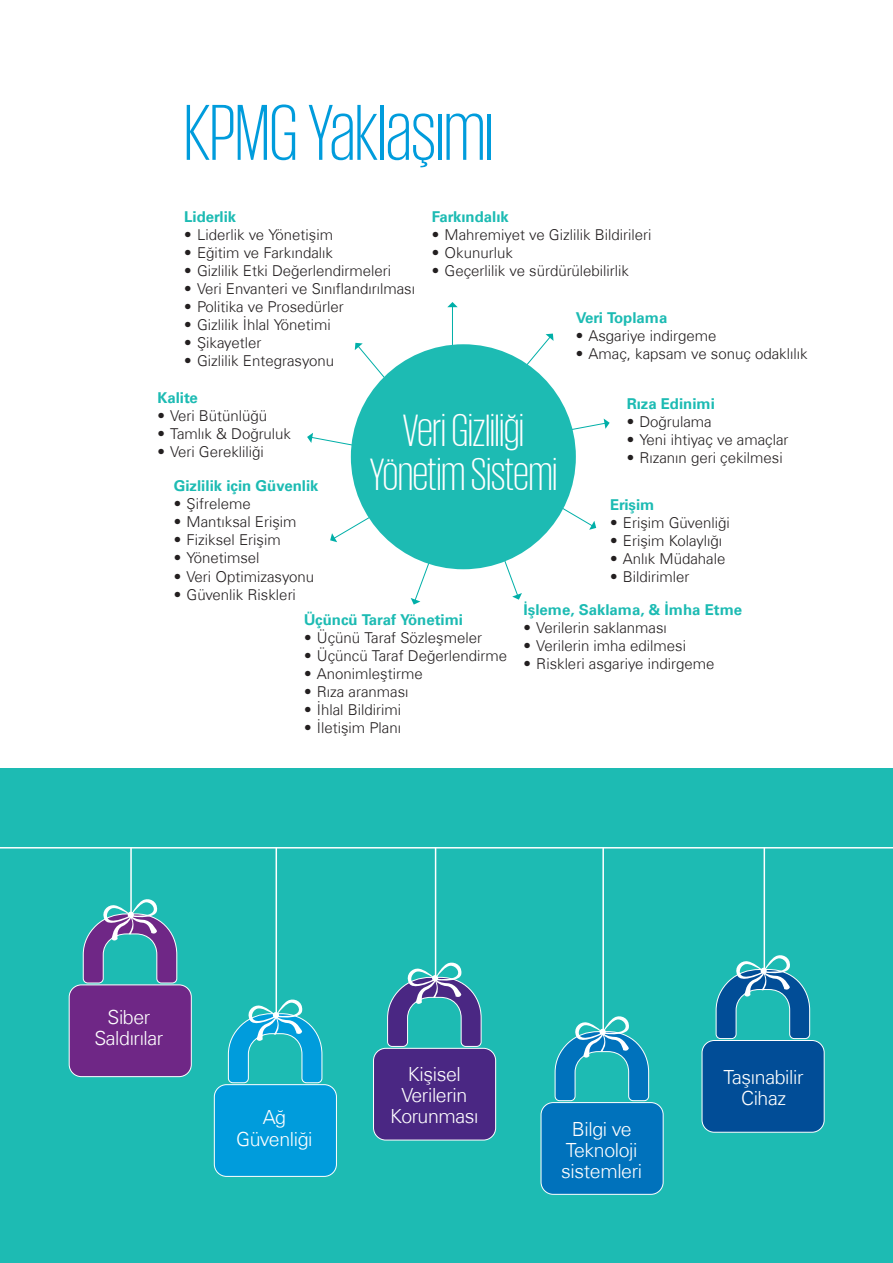
<style>
.page{position:relative;width:893px;height:1263px;background:#fff}
.page>*{position:absolute;margin:0;border:0;box-sizing:border-box;transform-origin:0 0}
.Heading_54pt{font:300 81px "KPMG";color:#009cdc}
.Subhead_10pt{font:300 46.65px "KPMG";color:#fff}
.Subhead_10pt-2{font:300 19.5px/21px "Universfor KPMG";letter-spacing:-.02em;color:#fff;text-align:center}
.t1{font:300 15px "Universfor KPMG";color:#231f20}
.Subhead_10pt_Green{font:700 15px "Universfor KPMG";color:#1dbbb3}
</style>
<div class="page">
<div style="left:0;top:768px;width:893px;height:495px;background:#1dbbb3"></div>
<svg style="left:355px;top:343px;width:47px;height:58px"></svg>
<svg style="left:307px;top:433px;width:46px;height:13px"></svg>
<svg style="left:330px;top:502px;width:60px;height:40px"></svg>
<svg style="left:411px;top:556px;width:29px;height:49px"></svg>
<svg style="left:492px;top:553px;width:30px;height:47px"></svg>
<svg style="left:549px;top:491px;width:47px;height:39px"></svg>
<svg style="left:570px;top:419px;width:40px;height:14px"></svg>
<svg style="left:506px;top:334px;width:47px;height:54px"></svg>
<hr style="left:452px;top:306px;width:1px;height:70px;background:#00afa8">
<svg style="left:447px;top:302px;width:11px;height:5px"></svg>
<div style="left:351px;top:344px;width:225px;height:225px;background:#1dbbb3;border-radius:50%"></div>
<div style="left:69px;top:985px;width:122px;height:92px;background:#6f2786;border-radius:12px"></div>
<div style="left:69px;top:985px;width:122px;height:92px;border:1px solid #fff;border-radius:12px"></div>
<div style="left:373px;top:1048px;width:123px;height:92px;background:#4a2783;border-radius:12px"></div>
<div style="left:373px;top:1048px;width:123px;height:92px;border:1px solid #fff;border-radius:12px"></div>
<div style="left:702px;top:1040px;width:122px;height:92px;background:#014d97;border-radius:12px"></div>
<div style="left:702px;top:1040px;width:122px;height:92px;border:1px solid #fff;border-radius:12px"></div>
<div style="left:541px;top:1102px;width:122px;height:92px;background:#0072bc;border-radius:12px"></div>
<div style="left:541px;top:1102px;width:122px;height:92px;border:1px solid #fff;border-radius:12px"></div>
<hr style="left:0;top:847px;width:893px;height:1px;background:#fff">
<hr style="left:130px;top:847px;width:2px;height:67px;background:#fff">
<hr style="left:435px;top:847px;width:1px;height:130px;background:#fff">
<hr style="left:602px;top:847px;width:2px;height:184px;background:#fff">
<hr style="left:764px;top:847px;width:1px;height:123px;background:#fff">
<svg style="left:83px;top:897px;width:94px;height:86px"></svg>
<div style="left:214px;top:1085px;width:122px;height:91px;background:#009cdc;border-radius:12px"></div>
<div style="left:214px;top:1084px;width:123px;height:92px;border:1px solid #fff;border-radius:12px"></div>
<hr style="left:276px;top:847px;width:1px;height:167px;background:#fff">
<svg style="left:228px;top:997px;width:94px;height:86px"></svg>
<svg style="left:387px;top:960px;width:94px;height:87px"></svg>
<svg style="left:555px;top:1014px;width:94px;height:87px"></svg>
<svg style="left:716px;top:953px;width:94px;height:86px"></svg>
<p class="Heading_54pt" style="left:184px;top:94px;width:310px">KPMG Yaklaşımı</p>
<p class="Subhead_10pt_Green" style="left:184px;top:208px;width:53px">Liderlik</p>
<p class="t1" style="left:184px;top:226px;width:150px">• Liderlik ve Yönetişim</p>
<p class="t1" style="left:184px;top:244px;width:150px">• Eğitim ve Farkındalık</p>
<p class="t1" style="left:184px;top:262px;width:208px">• Gizlilik Etki Değerlendirmeleri</p>
<p class="t1" style="left:184px;top:280px;width:232px">• Veri Envanteri ve Sınıflandırılması</p>
<p class="t1" style="left:184px;top:298px;width:161px">• Politika ve Prosedürler</p>
<p class="t1" style="left:184px;top:316px;width:148px">• Gizlilik İhlal Yönetimi</p>
<p class="t1" style="left:184px;top:334px;width:79px">• Şikayetler</p>
<p class="t1" style="left:184px;top:352px;width:151px">• Gizlilik Entegrasyonu</p>
<p class="Subhead_10pt_Green" style="left:157px;top:389px;width:42px">Kalite</p>
<p class="t1" style="left:157px;top:406px;width:111px">• Veri Bütünlüğü</p>
<p class="t1" style="left:157px;top:424px;width:135px">• Tamlık &amp; Doğruluk</p>
<p class="t1" style="left:157px;top:442px;width:108px">• Veri Gerekliliği</p>
<p class="Subhead_10pt_Green" style="left:174px;top:477px;width:146px">Gizlilik için Güvenlik</p>
<p class="t1" style="left:174px;top:495px;width:78px">• Şifreleme</p>
<p class="t1" style="left:174px;top:513px;width:124px">• Mantıksal Erişim</p>
<p class="t1" style="left:174px;top:531px;width:108px">• Fiziksel Erişim</p>
<p class="t1" style="left:174px;top:549px;width:87px">• Yönetimsel</p>
<p class="t1" style="left:174px;top:567px;width:142px">• Veri Optimizasyonu</p>
<p class="t1" style="left:174px;top:585px;width:124px">• Güvenlik Riskleri</p>
<p class="Subhead_10pt_Green" style="left:304px;top:611px;width:160px">Üçüncü Taraf Yönetimi</p>
<p class="t1" style="left:304px;top:629px;width:180px">• Üçünü Taraf Sözleşmeler</p>
<p class="t1" style="left:304px;top:647px;width:205px">• Üçüncü Taraf Değerlendirme</p>
<p class="t1" style="left:304px;top:665px;width:120px">• Anonimleştirme</p>
<p class="t1" style="left:304px;top:683px;width:106px">• Rıza aranması</p>
<p class="t1" style="left:304px;top:701px;width:98px">• İhlal Bildirimi</p>
<p class="t1" style="left:304px;top:719px;width:98px">• İletişim Planı</p>
<p class="Subhead_10pt_Green" style="left:432px;top:208px;width:79px">Farkındalık</p>
<p class="t1" style="left:432px;top:226px;width:221px">• Mahremiyet ve Gizlilik Bildirileri</p>
<p class="t1" style="left:432px;top:244px;width:83px">• Okunurluk</p>
<p class="t1" style="left:432px;top:262px;width:199px">• Geçerlilik ve sürdürülebilirlik</p>
<p class="Subhead_10pt_Green" style="left:576px;top:308px;width:93px">Veri Toplama</p>
<p class="t1" style="left:576px;top:326px;width:142px">• Asgariye indirgeme</p>
<p class="t1" style="left:576px;top:344px;width:233px">• Amaç, kapsam ve sonuç odaklılık</p>
<p class="Subhead_10pt_Green" style="left:627px;top:395px;width:90px">Rıza Edinimi</p>
<p class="t1" style="left:627px;top:413px;width:87px">• Doğrulama</p>
<p class="t1" style="left:627px;top:431px;width:163px">• Yeni ihtiyaç ve amaçlar</p>
<p class="t1" style="left:627px;top:449px;width:158px">• Rızanın geri çekilmesi</p>
<p class="Subhead_10pt" style="left:403px;top:408px;width:123px">Veri Gizliliği</p>
<p class="Subhead_10pt" style="left:370px;top:452px;width:189px">Yönetim Sistemi</p>
<p class="Subhead_10pt_Green" style="left:610px;top:496px;width:46px">Erişim</p>
<p class="t1" style="left:610px;top:514px;width:121px">• Erişim Güvenliği</p>
<p class="t1" style="left:610px;top:532px;width:114px">• Erişim Kolaylığı</p>
<p class="t1" style="left:610px;top:550px;width:117px">• Anlık Müdahale</p>
<p class="t1" style="left:610px;top:568px;width:81px">• Bildirimler</p>
<p class="Subhead_10pt_Green" style="left:524px;top:601px;width:220px">İşleme, Saklama, &amp; İmha Etme</p>
<p class="t1" style="left:524px;top:619px;width:145px">• Verilerin saklanması</p>
<p class="t1" style="left:524px;top:637px;width:164px">• Verilerin imha edilmesi</p>
<p class="t1" style="left:524px;top:655px;width:192px">• Riskleri asgariye indirgeme</p>
<p class="Subhead_10pt-2" style="left:94px;top:1006px;width:71px">Siber<br>Saldırılar</p>
<p class="Subhead_10pt-2" style="left:236px;top:1105px;width:78px;line-height:22.5px">Ağ<br>Güvenliği</p>
<p class="Subhead_10pt-2" style="left:390px;top:1064px;width:90px">Kişisel<br>Verilerin<br>Korunması</p>
<p class="Subhead_10pt-2" style="left:724px;top:1066px;width:81px">Taşınabilir<br>Cihaz</p>
<p class="Subhead_10pt-2" style="left:561px;top:1119px;width:82px">Bilgi ve<br>Teknoloji sistemleri</p>
</div>
